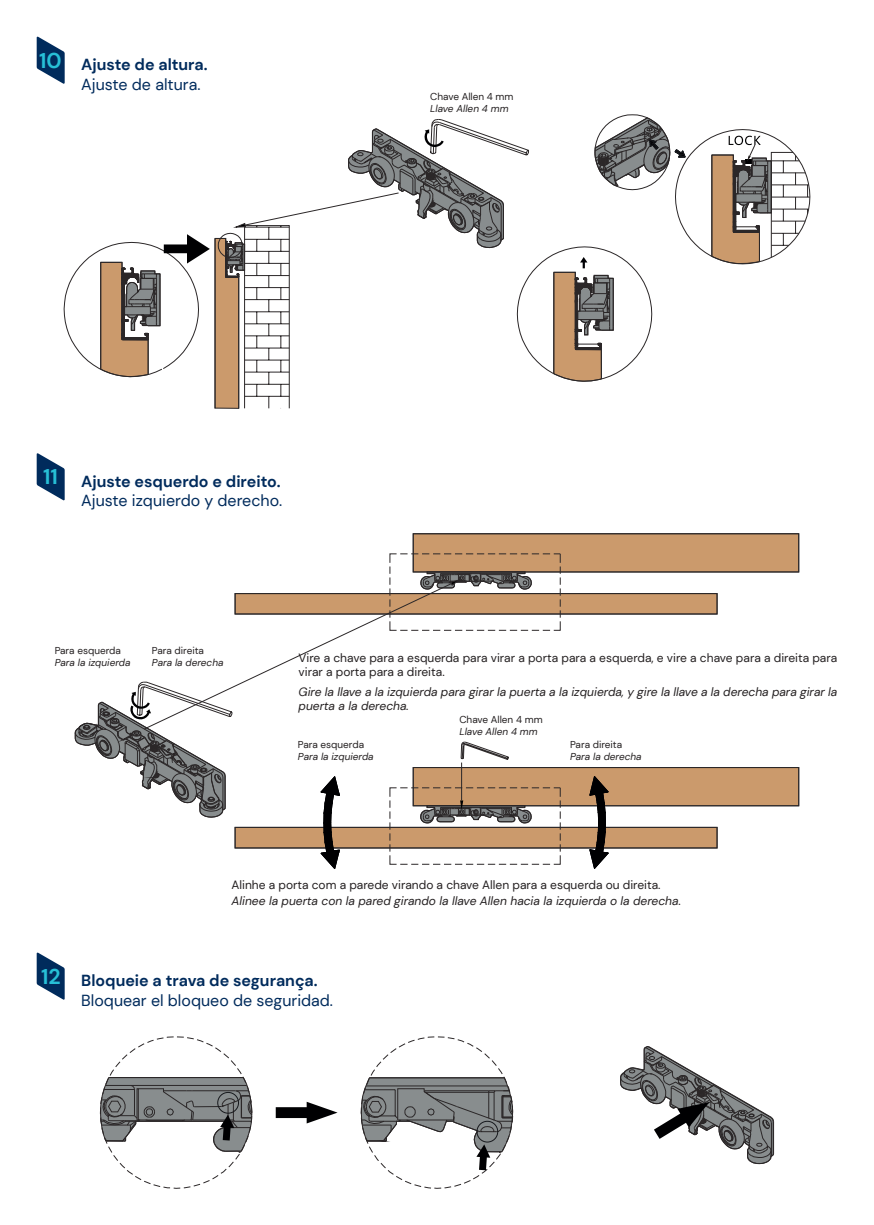
<style>
.page{position:relative;width:874px;height:1225px;background:#fff}
.page>*{position:absolute;margin:0;border:0;box-sizing:border-box;transform-origin:0 0}
.t1{font:16px/19.2px "DM Sans";color:#002b5c;text-align:right}
.t2{font:700 16px/19.2px "DM Sans";color:#002b5c}
.t3{font:italic 12px/14px "DM Sans";color:#231f20}
.t4{font:12px/14px "DM Sans";color:#231f20}
.t5{font:italic 10px "DM Sans";color:#231f20}
.t6{font:10px "DM Sans";color:#231f20}
.s1{font-weight:400}
.s2{font-weight:700}
</style>
<div class="page">
<svg style="left:37px;top:36px;width:28px;height:48px"></svg>
<svg style="left:64px;top:114px;width:745px;height:295px"></svg>
<svg style="left:37px;top:453px;width:28px;height:47px"></svg>
<svg style="left:389px;top:533px;width:409px;height:98px"></svg>
<svg style="left:232px;top:583px;width:220px;height:132px"></svg>
<div style="left:413px;top:767px;width:385px;height:39px;background:#cb9a6c"></div>
<div style="left:235px;top:827px;width:482px;height:21px;background:#cb9a6c"></div>
<div style="left:413px;top:767px;width:385px;height:39px;border:1px solid #2b2728"></div>
<div style="left:235px;top:827px;width:482px;height:21px;border:1px solid #2b2728"></div>
<svg style="left:460px;top:741px;width:48px;height:19px"></svg>
<svg style="left:316px;top:776px;width:36px;height:93px"></svg>
<svg style="left:589px;top:776px;width:34px;height:93px"></svg>
<svg style="left:389px;top:787px;width:171px;height:78px"></svg>
<hr style="left:461px;top:762px;width:1px;height:38px;background:#2b2728">
<svg style="left:37px;top:952px;width:28px;height:48px"></svg>
<svg style="left:99px;top:1036px;width:154px;height:152px"></svg>
<svg style="left:275px;top:1101px;width:62px;height:22px"></svg>
<div style="left:217px;top:1092px;width:21px;height:21px;border:1px solid #17191d;border-radius:50%"></div>
<svg style="left:360px;top:1036px;width:154px;height:152px"></svg>
<svg style="left:620px;top:1046px;width:153px;height:118px"></svg>
<svg style="left:75px;top:681px;width:157px;height:136px"></svg>
<h1 class="t2" style="left:81px;top:55px;width:128px;text-indent:-42px"><sup>10</sup> Ajuste de altura.<br><span class="s1">Ajuste de altura.</span></h1>
<p class="t6" style="left:430px;top:91px;width:85px">Chave Allen 4 mm</p>
<p class="t5" style="left:430px;top:103px;width:80px">Llave Allen 4 mm</p>
<h1 class="t1" style="left:43px;top:472px;width:240px"><sup>11</sup> <span class="s2">Ajuste esquerdo e direito.<br></span>Ajuste izquierdo y derecho.</h1>
<p class="t6" style="left:55px;top:644px;width:68px">Para esquerda</p>
<p class="t5" style="left:55px;top:656px;width:77px">Para la izquierda</p>
<p class="t6" style="left:152px;top:644px;width:54px">Para direita</p>
<p class="t5" style="left:152px;top:656px;width:73px">Para la derecha</p>
<p class="t4" style="left:298px;top:650px;width:540px">Vire a chave para a esquerda para virar a porta para a esquerda, e vire a chave para a direita para virar a porta para a direita.</p>
<p class="t3" style="left:298px;top:684px;width:540px">Gire la llave a la izquierda para girar la puerta a la izquierda, y gire la llave a la derecha para girar la puerta a la derecha.</p>
<p class="t6" style="left:459px;top:713px;width:85px">Chave Allen 4 mm</p>
<p class="t5" style="left:459px;top:725px;width:80px">Llave Allen 4 mm</p>
<p class="t6" style="left:298px;top:738px;width:68px">Para esquerda</p>
<p class="t5" style="left:298px;top:750px;width:77px">Para la izquierda</p>
<p class="t6" style="left:569px;top:738px;width:54px">Para direita</p>
<p class="t5" style="left:569px;top:750px;width:73px">Para la derecha</p>
<p class="t4" style="left:231px;top:877px;width:430px">Alinhe a porta com a parede virando a chave Allen para a esquerda ou direita.</p>
<p class="t3" style="left:231px;top:893px;width:451px">Alinee la puerta con la pared girando la llave Allen hacia la izquierda o la derecha.</p>
<h1 class="t1" style="left:81px;top:971px;width:253px;text-align:left;text-indent:-40px"><sup>12</sup> <span class="s2">Bloqueie a trava de segurança.<br></span>Bloquear el bloqueo de seguridad.</h1>
</div>
